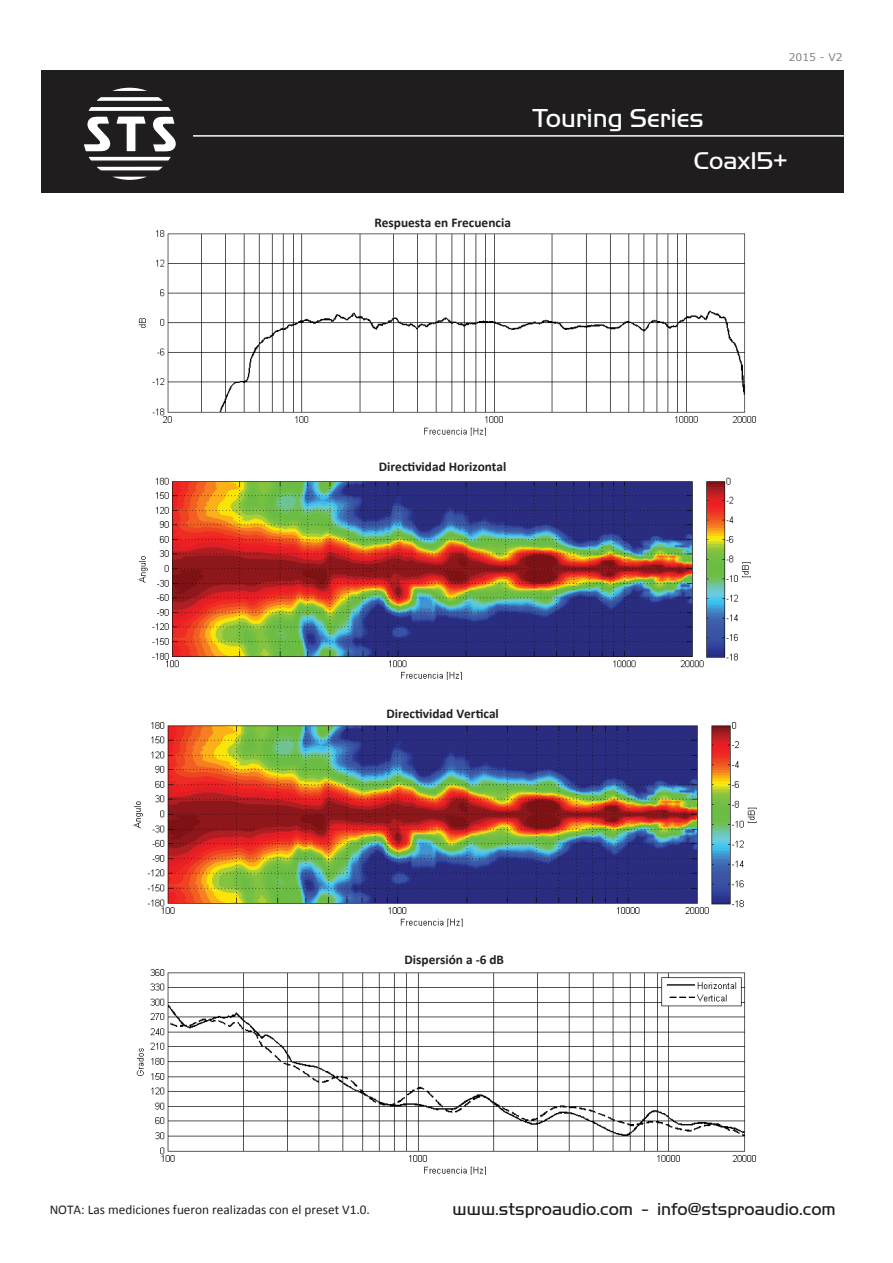
<style>
.page{position:relative;width:893px;height:1263px;background:#fff}
.page>*{position:absolute;margin:0;border:0;box-sizing:border-box;transform-origin:0 0}
.t1{font:27px "Handel Got D Ligh";color:#fff}
.t2{font:25.2px "Handel Got D Ligh";color:#fff}
.t3{font:18px "Handel Got D Ligh";color:#201d1e}
.t4{font:700 13.35px "Calibri";color:#231f20}
.t5{font:13.35px "Calibri";color:#231f20}
.t6{font:10.5px "Verdana";color:#808284}
</style>
<div class="page">
<div style="left:42px;top:70px;width:802px;height:123px;background:#201d1e"></div>
<svg style="left:84px;top:87px;width:92px;height:93px"></svg>
<hr style="left:193px;top:135px;width:651px;height:2px;background:#fff">
<img style="left:138px;top:230px;width:618px;height:205px">
<img style="left:137px;top:477px;width:614px;height:203px">
<img style="left:132px;top:722px;width:625px;height:205px">
<img style="left:136px;top:969px;width:620px;height:205px">
<p class="t6" style="left:789px;top:50px;width:55px">2015 - V2</p>
<p class="t4" style="left:374px;top:214px;width:138px">Respuesta en Frecuencia</p>
<h1 class="t1" style="left:532px;top:103px;width:173px">Touring Series</h1>
<h2 class="t2" style="left:694px;top:146px;width:95px">Coax15+</h2>
<p class="t4" style="left:379px;top:458px;width:129px">Directividad Horizontal</p>
<p class="t4" style="left:386px;top:705px;width:114px">Directividad Vertical</p>
<p class="t4" style="left:405px;top:951px;width:101px">Dispersión a -6 dB</p>
<p class="t5" style="left:50px;top:1201px;width:322px">NOTA: Las mediciones fueron realizadas con el preset V1.0.</p>
<h3 class="t3" style="left:453px;top:1199px;width:385px">www.stsproaudio.com - info@stsproaudio.com</h3>
</div>
